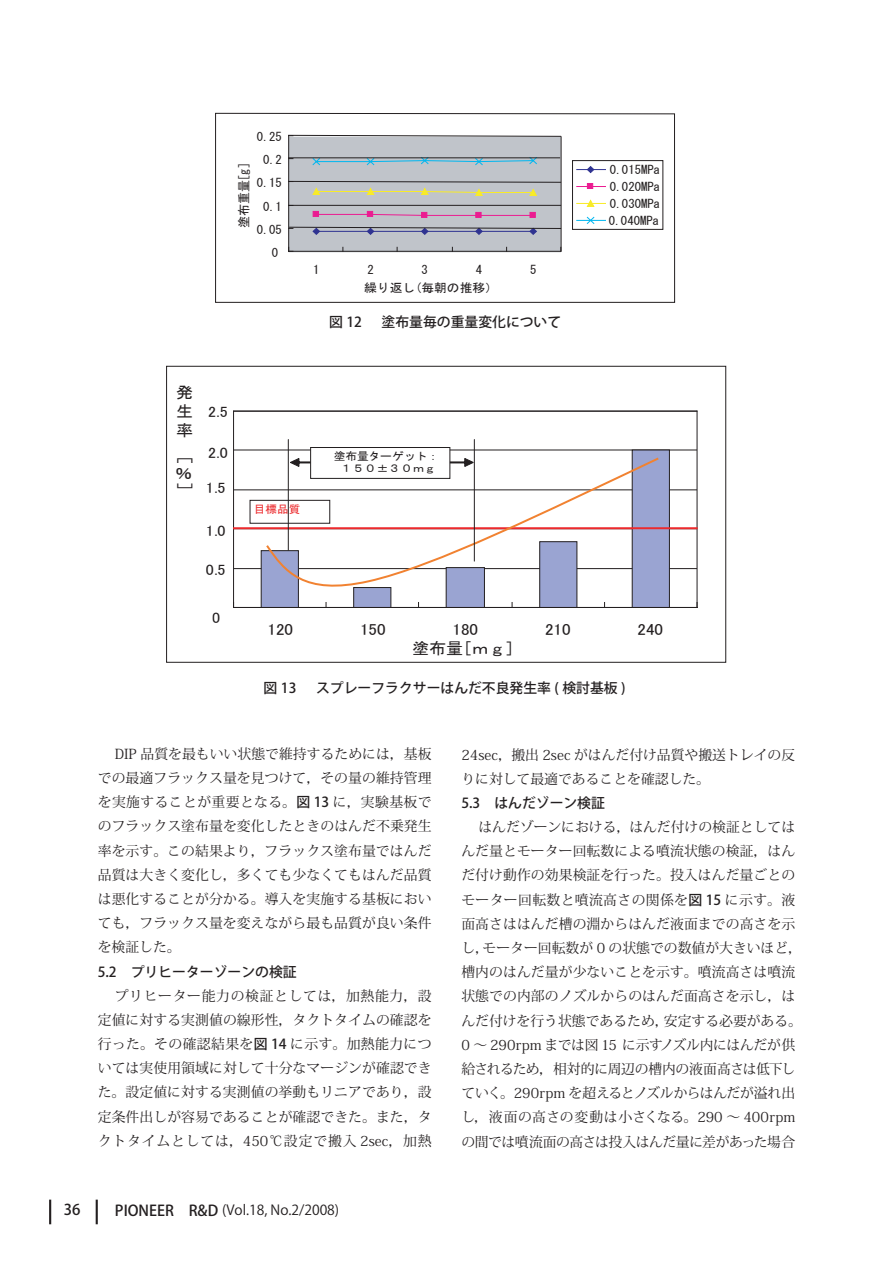
<style>
.page{position:relative;width:893px;height:1263px;background:#fff}
.page>*{position:absolute;margin:0;border:0;box-sizing:border-box;transform-origin:0 0}
.t1{font:15.9px "MS P Gothic";color:#231f20;scale:1.07 1}
.t2{font:15.9px/18.9px "MS Gothic";color:#231f20;text-align:justify;scale:1.07 1}
.t3{font:15px "MS P Gothic";color:#231f20;scale:1.07 1}
.t4{font:500 14.85px "Koz Go Pro";color:#231f20}
.t5{font:13.8px/24.2px "Koz Min Std";letter-spacing:.005em;color:#231f20;text-align:justify}
.t6{font:13.8px/24.2px "Koz Min Std";letter-spacing:-.015em;color:#231f20}
.t7{font:500 13.8px "Koz Go Pro";color:#231f20}
.t8{font:13.8px "Koz Go Std";color:#231f20}
.t9{font:13.8px "Koz Min Std";letter-spacing:.025em;color:#231f20}
.t10{font:12.75px "MS Gothic";color:#231f20;scale:.94 1}
.t11{font:12px/17px "MS Gothic";color:#231f20;text-align:justify;scale:1.07 1}
.t12{font:10.95px/12px "MS Gothic";letter-spacing:.02em;color:#231f20;text-align:center;scale:1.07 1}
.t13{font:10.95px "MS Gothic";color:#ec2a2d;scale:1.07 1}
.s1{font-family:"Koz Go Std";font-weight:500}
.s2{font-family:"Koz Go Pro";font-weight:500;font-size:14.85px}
</style>
<div class="page">
<hr style="left:49px;top:1199px;width:2px;height:25px;background:#231f20">
<hr style="left:96px;top:1199px;width:2px;height:25px;background:#231f20">
<svg style="left:215px;top:113px;width:460px;height:189px"></svg>
<svg style="left:288px;top:135px;width:274px;height:117px;background:#b4b7bd"></svg>
<svg style="left:166px;top:365px;width:560px;height:297px"></svg>
<svg style="left:231px;top:410px;width:469px;height:198px"></svg>
<div style="left:311px;top:447px;width:139px;height:31px;background:#fff"></div>
<div style="left:310px;top:447px;width:140px;height:32px;border:1px solid #231f20"></div>
<svg style="left:178px;top:459px;width:15px;height:4px"></svg>
<svg style="left:178px;top:483px;width:15px;height:5px"></svg>
<p class="t11" style="left:257px;top:128px;width:25px">0.25</p>
<p class="t11" style="left:263px;top:151px;width:19px">0.2</p>
<p class="t10" style="left:238px;top:228px;width:72px;rotate:-90deg">塗布重量 [g[</p>
<p class="t11" style="left:609px;top:161px;width:49px">0.015MPa 0.020MPa 0.030MPa 0.040MPa</p>
<p class="t11" style="left:257px;top:174px;width:25px">0.15</p>
<p class="t11" style="left:263px;top:198px;width:19px">0.1</p>
<p class="t11" style="left:257px;top:221px;width:25px">0.05</p>
<p class="t11" style="left:272px;top:244px;width:7px">0</p>
<p class="t11" style="left:313px;top:261px;width:7px">1</p>
<p class="t11" style="left:367px;top:261px;width:7px">2</p>
<p class="t11" style="left:422px;top:261px;width:7px">3</p>
<p class="t11" style="left:476px;top:261px;width:7px">4</p>
<p class="t11" style="left:530px;top:261px;width:7px">5</p>
<p class="t11" style="left:364px;top:280px;width:127px">繰り返し(毎朝の推移(</p>
<p class="t7" style="left:329px;top:313px;width:34px">図12</p>
<p class="t7" style="left:382px;top:313px;width:181px">塗布量毎の重量変化について</p>
<p class="t2" style="left:176px;top:383px;width:17px">発生率</p>
<p class="t2" style="left:175px;top:463px;width:17px">％</p>
<p class="t3" style="left:208px;top:404px;width:20px">2.5</p>
<p class="t3" style="left:208px;top:445px;width:20px">2.0</p>
<p class="t3" style="left:206px;top:480px;width:20px">1.5</p>
<p class="t3" style="left:206px;top:523px;width:20px">1.0</p>
<p class="t3" style="left:206px;top:563px;width:20px">0.5</p>
<p class="t3" style="left:212px;top:610px;width:9px">0</p>
<p class="t13" style="left:254px;top:504px;width:45px">目標品質</p>
<p class="t12" style="left:334px;top:450px;width:100px">塗布量ターゲット：<br>１５０±３０ｍｇ</p>
<p class="t1" style="left:268px;top:621px;width:25px">120</p>
<p class="t7" style="left:264px;top:679px;width:34px">図13</p>
<p class="t1" style="left:360px;top:621px;width:25px">150</p>
<p class="t1" style="left:453px;top:621px;width:25px">180</p>
<p class="t2" style="left:412px;top:639px;width:105px">塗布量[ｍｇ[</p>
<p class="t1" style="left:545px;top:621px;width:25px">210</p>
<p class="t7" style="left:316px;top:679px;width:311px">スプレーフラクサーはんだ不良発生率 ( 検討基板 (</p>
<p class="t1" style="left:637px;top:621px;width:25px">240</p>
<p class="t5" style="left:98px;top:742px;width:335px;text-indent:17px">DIP 品質を最もいい状態で維持するためには，基板での最適フラックス量を見つけて，その量の維持管理を実施することが重要となる。<span class="s1">図 13</span> に，実験基板でのフラックス塗布量を変化したときのはんだ不乗発生率を示す。この結果より，フラックス塗布量ではんだ品質は大きく変化し，多くても少なくてもはんだ品質は悪化することが分かる。導入を実施する基板においても，フラックス量を変えながら最も品質が良い条件を検証した。</p>
<p class="t7" style="left:131px;top:962px;width:167px">プリヒーターゾーンの検証</p>
<p class="t7" style="left:98px;top:962px;width:20px">5.2</p>
<p class="t5" style="left:98px;top:984px;width:335px;text-indent:17px">プリヒーター能力の検証としては，加熱能力，設定値に対する実測値の線形性，タクトタイムの確認を行った。その確認結果を<span class="s1">図 14</span> に示す。加熱能力については実使用領域に対して十分なマージンが確認できた。設定値に対する実測値の挙動もリニアであり，設定条件出しが容易であることが確認できた。また，タクトタイムとしては，450℃設定で搬入 2sec，加熱</p>
<p class="t5" style="left:461px;top:742px;width:335px">24sec，搬出 2sec がはんだ付け品質や搬送トレイの反りに対して最適であることを確認した。</p>
<p class="t7" style="left:494px;top:794px;width:112px">はんだゾーン検証</p>
<p class="t7" style="left:461px;top:794px;width:20px">5.3</p>
<p class="t5" style="left:478px;top:815px;width:318px">はんだゾーンにおける，はんだ付けの検証としては</p>
<p class="t5" style="left:461px;top:839px;width:335px">んだ量とモーター回転数による噴流状態の検証，はん</p>
<p class="t5" style="left:461px;top:863px;width:335px">だ付け動作の効果検証を行った。投入はんだ量ごとの</p>
<p class="t9" style="left:461px;top:891px;width:335px">モーター回転数と噴流高さの関係を<span class="s1">図 15</span> に示す。液</p>
<p class="t5" style="left:461px;top:912px;width:335px">面高さははんだ槽の淵からはんだ液面までの高さを示</p>
<p class="t5" style="left:483px;top:936px;width:321px">モーター回転数が 0 の状態での数値が大きいほど，</p>
<p class="t5" style="left:461px;top:936px;width:29px">し，</p>
<p class="t5" style="left:461px;top:960px;width:335px">槽内のはんだ量が少ないことを示す。噴流高さは噴流</p>
<p class="t5" style="left:461px;top:984px;width:335px">状態での内部のノズルからのはんだ面高さを示し，は</p>
<p class="t5" style="left:664px;top:1008px;width:140px">安定する必要がある。</p>
<p class="t6" style="left:461px;top:1008px;width:335px">んだ付けを行う状態であるため，<br>0 ～ 290rpm までは図 15 に示すノズル内にはんだが供給されるため，相対的に周辺の槽内の液面高さは低下していく。290rpm を超えるとノズルからはんだが溢れ出し，液面の高さの変動は小さくなる。290 ～ 400rpmの間では噴流面の高さは投入はんだ量に差があった場合</p>
<p class="t4" style="left:64px;top:1200px;width:18px">36</p>
<p class="t8" style="left:115px;top:1202px;width:226px"><span class="s2">PIONEER　 &amp;R D</span> (Vol.18, No.2/2008(</p>
</div>
